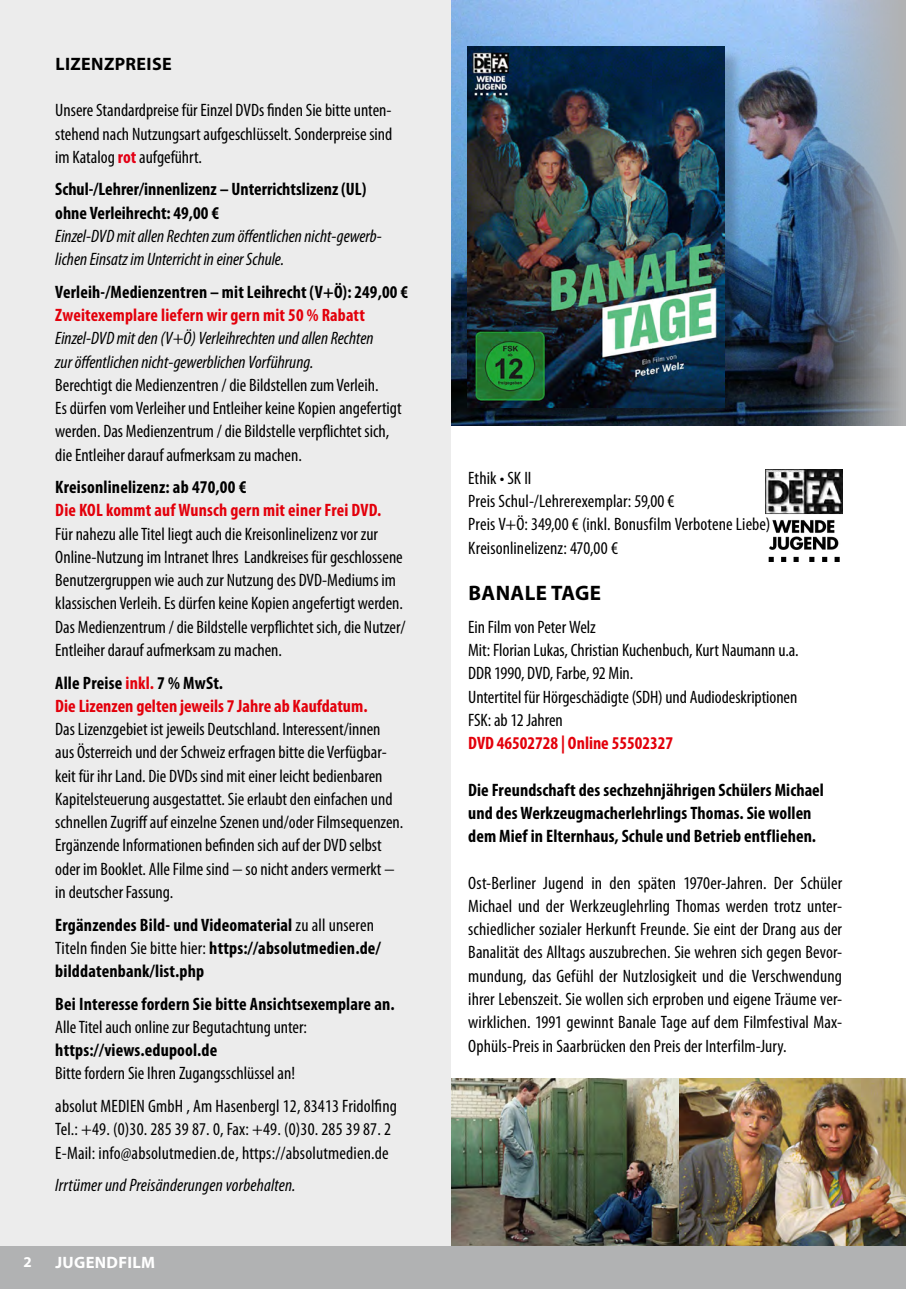
<style>
.page{position:relative;width:906px;height:1289px;background:#fff}
.page>*{position:absolute;margin:0;border:0;box-sizing:border-box;transform-origin:0 0}
.t1{font:700 21px "Myriad Pro";letter-spacing:.02em;color:#000}
.t2{font:condensed 18px/23.2px "Myriad Pro";color:#000}
.t3{font:700 condensed 18px/23.2px "Myriad Pro";letter-spacing:.005em;color:#000}
.t4{font:italic condensed 18px/23.2px "Myriad Pro";color:#000}
.t5{font:700 condensed 18px/23.2px "Myriad Pro";letter-spacing:.005em;color:#e3000b}
.t6{font:700 18px "Myriad Pro";letter-spacing:.02em;color:#000}
.t7{font:700 16.5px "Myriad Pro";letter-spacing:.02em;color:#fff}
.t8{font:700 15px "Myriad Pro";color:#fff}
.s1{font-weight:700;color:#e30015}
.s2{color:#000}
.s3{font-weight:400}
</style>
<div class="page">
<img style="left:450px;top:1078px;width:456px;height:168px">
<img style="left:451px;top:0;width:455px;height:425px">
<div style="left:0;top:0;width:450px;height:1280px;background:#ececec"></div>
<div style="left:0;top:1246px;width:906px;height:42px;background:#b1b2b3"></div>
<hr style="left:905px;top:233px;width:1px;height:192px;background:#000">
<div style="left:470px;top:49px;width:273px;height:377px;background:#000;opacity:.2"></div>
<img style="left:468px;top:47px;width:256px;height:361px">
<img style="left:765px;top:470px;width:77px;height:91px">
<p class="t6" style="left:55px;top:52px;width:118px">LIZENZPREISE</p>
<p class="t2" style="left:55px;top:98px;width:338px;text-align:justify">Unsere Standardpreise für Einzel DVDs finden Sie bitte unten&shy;stehend nach Nutzungsart aufgeschlüsselt. Sonderpreise sind im Katalog <span class="s1">rot</span> aufgeführt.</p>
<p class="t3" style="left:55px;top:177px;width:312px">Schul-/Lehrer/innenlizenz – Unterrichtslizenz (UL) ohne Verleihrecht: 49,00 €</p>
<p class="t4" style="left:55px;top:224px;width:327px">Einzel-DVD mit allen Rechten zum öffentlichen nicht-gewerb&shy;lichen Einsatz im Unterricht in einer Schule.</p>
<p class="t3" style="left:55px;top:280px;width:354px">Verleih-/Medienzentren – mit Leihrecht (V+Ö): 249,00 €</p>
<p class="t5" style="left:55px;top:303px;width:311px">Zweitexemplare liefern wir gern mit 50 % Rabatt</p>
<p class="t4" style="left:55px;top:326px;width:320px">Einzel-DVD mit den (V+Ö) Verleihrechten und allen Rechten zur öffentlichen nicht-gewerblichen Vorführung.</p>
<p class="t2" style="left:55px;top:373px;width:348px">Berechtigt die Medienzentren / die Bildstellen zum Verleih.<br>Es dürfen vom Verleiher und Entleiher keine Kopien angefertigt werden. Das Medienzentrum / die Bildstelle verpflichtet sich, die Entleiher darauf aufmerksam zu machen.</p>
<p class="t3" style="left:55px;top:475px;width:192px">Kreisonlinelizenz: ab 470,00 €</p>
<p class="t5" style="left:55px;top:498px;width:327px">Die KOL kommt auf Wunsch gern mit einer Frei DVD.</p>
<p class="t2" style="left:55px;top:522px;width:352px">Für nahezu alle Titel liegt auch die Kreisonlinelizenz vor zur Online-Nutzung im Intranet Ihres Landkreises für geschlossene Benutzergruppen wie auch zur Nutzung des DVD-Mediums im klassischen Verleih. Es dürfen keine Kopien angefertigt werden.<br>Das Medienzentrum / die Bildstelle verpflichtet sich, die Nutzer/ Entleiher darauf aufmerksam zu machen.</p>
<p class="t5" style="left:55px;top:670px;width:314px"><span class="s2">Alle Preise</span> inkl. <span class="s2">7 % MwSt.<br></span>Die Lizenzen gelten jeweils 7 Jahre ab Kaufdatum.</p>
<p class="t2" style="left:55px;top:717px;width:349px">Das Lizenzgebiet ist jeweils Deutschland. Interessent/innen aus Österreich und der Schweiz erfragen bitte die Verfügbar&shy;keit für ihr Land. Die DVDs sind mit einer leicht bedienbaren Kapitelsteuerung ausgestattet. Sie erlaubt den einfachen und schnellen Zugriff auf einzelne Szenen und/oder Filmsequenzen.<br>Ergänzende Informationen befinden sich auf der DVD selbst oder im Booklet. Alle Filme sind − so nicht anders vermerkt − in deutscher Fassung.</p>
<p class="t3" style="left:55px;top:912px;width:327px">Ergänzendes Bild- und Videomaterial <span class="s3">zu all unseren<br>Titeln finden Sie bitte hier:</span> https://absolutmedien.de/ bilddatenbank/list.php</p>
<p class="t3" style="left:55px;top:991px;width:341px">Bei Interesse fordern Sie bitte Ansichtsexemplare an.</p>
<p class="t2" style="left:55px;top:1015px;width:253px">Alle Titel auch online zur Begutachtung unter:</p>
<p class="t3" style="left:55px;top:1038px;width:164px">https://views.edupool.de</p>
<p class="t2" style="left:55px;top:1056px;width:343px;line-height:32.5px">Bitte fordern Sie Ihren Zugangsschlüssel an!<br>absolut MEDIEN GmbH , Am Hasenbergl 12, 83413 Fridolfing</p>
<p class="t2" style="left:55px;top:1117px;width:337px">Tel.: +49. (0)30. 285 39 87. 0, Fax: +49. (0)30. 285 39 87. 2<br>E-Mail: info@absolutmedien.de, https://absolutmedien.de</p>
<p class="t4" style="left:55px;top:1173px;width:242px">Irrtümer und Preisänderungen vorbehalten.</p>
<p class="t8" style="left:23px;top:1252px;width:10px">2</p>
<p class="t7" style="left:55px;top:1251px;width:101px">JUGENDFILM</p>
<p class="t2" style="left:468px;top:466px;width:303px">Ethik • SK II<br>Preis Schul-/Lehrerexemplar: 59,00 €<br>Preis V+Ö: 349,00 € (inkl. Bonusfilm Verbotene Liebe)<br>Kreisonlinelizenz: 470,00 €</p>
<p class="t1" style="left:468px;top:579px;width:134px">BANALE TAGE</p>
<p class="t2" style="left:468px;top:615px;width:332px">Ein Film von Peter Welz<br>Mit: Florian Lukas, Christian Kuchenbuch, Kurt Naumann u.a.<br>DDR 1990, DVD, Farbe, 92 Min.<br>Untertitel für Hörgeschädigte (SDH) und Audiodeskriptionen FSK: ab 12 Jahren</p>
<p class="t5" style="left:468px;top:731px;width:206px">DVD 46502728 | Online 55502327</p>
<p class="t3" style="left:468px;top:777px;width:357px">Die Freundschaft des sechzehnjährigen Schülers Michael und des Werkzeugmacherlehrlings Thomas. Sie wollen dem Mief in Elternhaus, Schule und Betrieb entfliehen.</p>
<p class="t2" style="left:468px;top:870px;width:375px;text-align:justify">Ost-Berliner Jugend in den späten 1970er-Jahren. Der Schüler Michael und der Werkzeuglehrling Thomas werden trotz unter&shy;schiedlicher sozialer Herkunft Freunde. Sie eint der Drang aus der Banalität des Alltags auszubrechen. Sie wehren sich gegen Bevor&shy;mundung, das Gefühl der Nutzlosigkeit und die Verschwendung ihrer Lebenszeit. Sie wollen sich erproben und eigene Träume ver&shy;wirklichen. 1991 gewinnt Banale Tage auf dem Filmfestival Max-Ophüls-Preis in Saarbrücken den Preis der Interfilm-Jury.</p>
</div>
